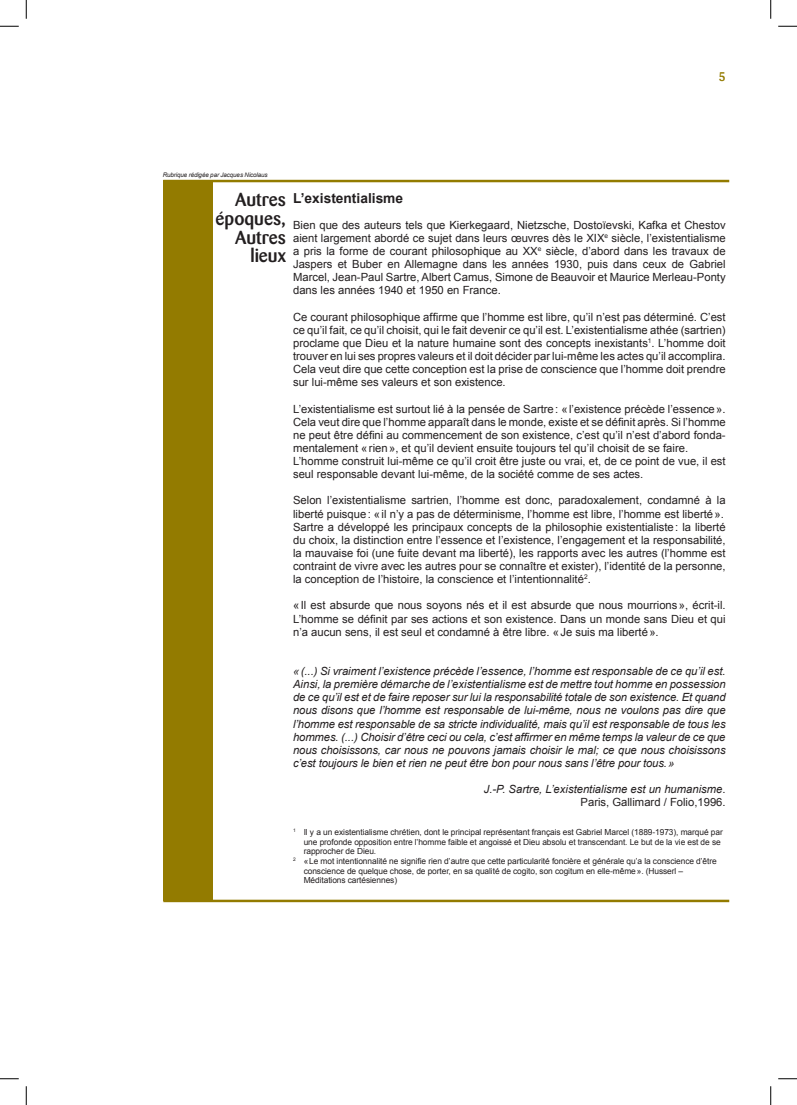
<style>
.page{position:relative;width:797px;height:1105px;background:#fff}
.page>*{position:absolute;margin:0;border:0;box-sizing:border-box;transform-origin:0 0}
.t1{font:500 18.75px/18.8px "Barmeno";color:#231f20;text-align:right}
.t2{font:700 13.75px "Arial";color:#231f20}
.t3{font:500 12.5px "Barmeno";color:#937b00}
.t4{font:11.25px/13.1px "Arial";color:#231f20;text-align:justify}
.t5{font:italic 11.25px/13.1px "Arial";letter-spacing:-.01em;color:#231f20;text-align:justify}
.t6{font:8.38px "Arial";letter-spacing:-.01em;color:#231f20}
.t7{font:italic 6.25px "Arial";letter-spacing:-.02em;color:#231f20}
.s1{font-style:normal}
</style>
<div class="page">
<hr style="left:163px;top:180px;width:566px;height:2px;background:#937b00">
<div style="left:163px;top:180px;width:50px;height:721px;background:#937b00"></div>
<hr style="left:163px;top:900px;width:566px;height:2px;background:#937b00">
<svg style="left:0;top:25px;width:19px;height:2px"></svg>
<svg style="left:778px;top:25px;width:19px;height:2px"></svg>
<svg style="left:0;top:1078px;width:19px;height:1px"></svg>
<svg style="left:778px;top:1078px;width:19px;height:1px"></svg>
<svg style="left:25px;top:0;width:2px;height:19px"></svg>
<svg style="left:25px;top:1086px;width:2px;height:19px"></svg>
<svg style="left:770px;top:0;width:1px;height:19px"></svg>
<svg style="left:770px;top:1086px;width:1px;height:19px"></svg>
<p class="t3" style="left:719px;top:69px;width:8px">5</p>
<p class="t7" style="left:163px;top:170px;width:106px">Rubrique rédigée par Jacques Nicolaus</p>
<h1 class="t1" style="left:215px;top:190px;width:72px">Autres époques,<br>Autres lieux</h1>
<p class="t2" style="left:293px;top:189px;width:112px">L’existentialisme</p>
<p class="t4" style="left:293px;top:218px;width:434px">Bien que des auteurs tels que Kierkegaard, Nietzsche, Dostoïevski, Kafka et Chestov aient largement abordé ce sujet dans leurs œuvres dès le XIX<sup>e</sup> siècle, l’existentialisme a pris la forme de courant philosophique au XX<sup>e</sup> siècle, d’abord dans les travaux de Jaspers et Buber en Allemagne dans les années 1930, puis dans ceux de Gabriel Marcel, Jean-Paul Sartre, Albert Camus, Simone de Beauvoir et Maurice Merleau-Ponty dans les années 1940 et 1950 en France.</p>
<p class="t4" style="left:293px;top:310px;width:434px">Ce courant philosophique affirme que l’homme est libre, qu’il n’est pas déterminé. C’est ce qu’il fait, ce qu’il choisit, qui le fait devenir ce qu’il est. L’existentialisme athée (sartrien) proclame que Dieu et la nature humaine sont des concepts inexistants<sup>1</sup>. L’homme doit trouver en lui ses propres valeurs et il doit décider par lui-même les actes qu’il accomplira.<br>Cela veut dire que cette conception est la prise de conscience que l’homme doit prendre sur lui-même ses valeurs et son existence.</p>
<p class="t4" style="left:293px;top:402px;width:434px;text-align:left">L’existentialisme est surtout lié à la pensée de Sartre: «l’existence précède l’essence».<br>Cela veut dire que l’homme apparaît dans le monde, existe et se définit après. Si l’homme ne peut être défini au commencement de son existence, c’est qu’il n’est d’abord fonda&shy;mentalement «rien», et qu’il devient ensuite toujours tel qu’il choisit de se faire.<br>L’homme construit lui-même ce qu’il croit être juste ou vrai, et, de ce point de vue, il est seul responsable devant lui-même, de la société comme de ses actes.</p>
<p class="t4" style="left:293px;top:494px;width:434px;text-align:left">Selon l’existentialisme sartrien, l’homme est donc, paradoxalement, condamné à la liberté puisque: «il n’y a pas de déterminisme, l’homme est libre, l’homme est liberté».<br>Sartre a développé les principaux concepts de la philosophie existentialiste: la liberté du choix, la distinction entre l’essence et l’existence, l’engagement et la responsabilité, la mauvaise foi (une fuite devant ma liberté), les rapports avec les autres (l’homme est contraint de vivre avec les autres pour se connaître et exister), l’identité de la personne, la conception de l’histoire, la conscience et l’intentionnalité<sup>2</sup>.</p>
<p class="t4" style="left:293px;top:599px;width:434px">«Il est absurde que nous soyons nés et il est absurde que nous mourrions», écrit-il.<br>L’homme se définit par ses actions et son existence. Dans un monde sans Dieu et qui n’a aucun sens, il est seul et condamné à être libre. «Je suis ma liberté».</p>
<p class="t5" style="left:293px;top:665px;width:434px">«(...) Si vraiment l’existence précède l’essence, l’homme est responsable de ce qu’il est.<br>Ainsi, la première démarche de l’existentialisme est de mettre tout homme en possession de ce qu’il est et de faire reposer sur lui la responsabilité totale de son existence. Et quand nous disons que l’homme est responsable de lui-même, nous ne voulons pas dire que l’homme est responsable de sa stricte individualité, mais qu’il est responsable de tous les hommes. (...) Choisir d’être ceci ou cela, c’est affirmer en même temps la valeur de ce que nous choisissons, car nous ne pouvons jamais choisir le mal; ce que nous choisissons c’est toujours le bien et rien ne peut être bon pour nous sans l’être pour tous.»</p>
<p class="t5" style="left:484px;top:783px;width:243px;text-align:right">J.-P. Sartre, L’existentialisme est un humanisme<span class="s1">.<br>Paris, Gallimard / Folio,1996.</span></p>
<p class="t6" style="left:293px;top:827px;width:431px"><sup>1</sup> Il y a un existentialisme chrétien, dont le principal représentant français est Gabriel Marcel (1889-1973), marqué par</p>
<p class="t6" style="left:304px;top:836px;width:418px">une profonde opposition entre l’homme faible et angoissé et Dieu absolu et transcendant. Le but de la vie est de se</p>
<p class="t6" style="left:304px;top:846px;width:74px">rapprocher de Dieu.</p>
<p class="t6" style="left:293px;top:856px;width:425px"><sup>2</sup> «Le mot intentionnalité ne signifie rien d’autre que cette particularité foncière et générale qu’a la conscience d’être</p>
<p class="t6" style="left:304px;top:865px;width:381px">conscience de quelque chose, de porter, en sa qualité de cogito, son cogitum en elle-même». (Husserl –</p>
<p class="t6" style="left:304px;top:875px;width:95px">Méditations cartésiennes)</p>
</div>
